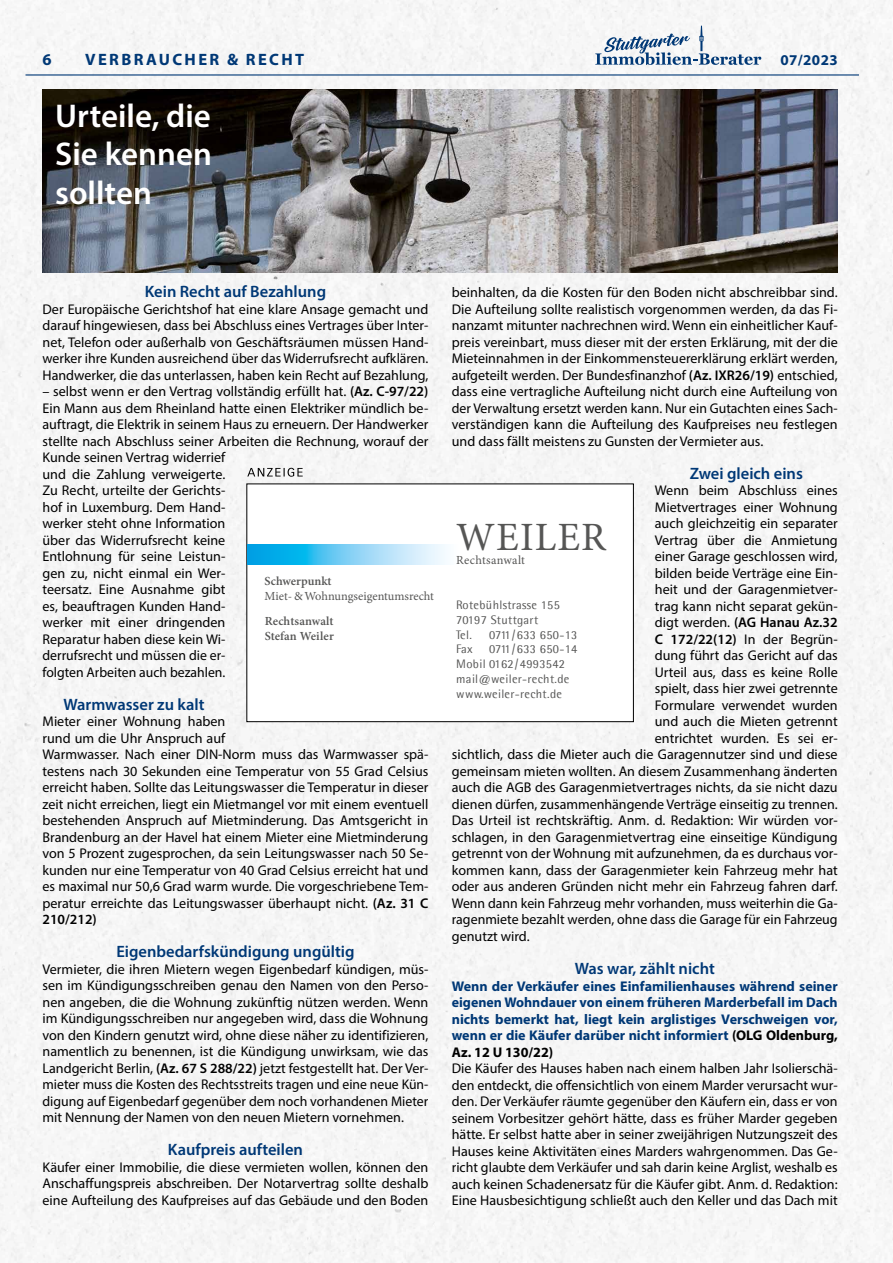
<style>
.page{position:relative;width:893px;height:1263px;background:#f6f6f6}
.page>*{position:absolute;margin:0;border:0;box-sizing:border-box;transform-origin:0 0}
.t1{font:40.2px "Minion Pro";letter-spacing:.025em;color:#565655}
.t2{font:600 33px/38.5px "Myriad Pro";color:#fff;text-align:justify}
.t3{font:600 16.5px "Myriad Pro";color:#003876}
.t4{font:700 16.5px "Myriad Pro";letter-spacing:.145em;color:#003876}
.t5{font:700 15px "Myriad Pro";letter-spacing:.025em;color:#003876}
.t6{font:14.1px/16.5px "Myriad Pro";color:#000;text-align:justify}
.t7{font:700 14.1px/16.5px "Myriad Pro";color:#003876;text-align:justify}
.t8{font:600 14.1px "Myriad Pro";color:#000}
.t9{font:12.3px/14.9px "Agfa Rotis Semisans";letter-spacing:.025em;color:#565655}
.t10{font:600 12.3px/14.9px "Minion Pro";letter-spacing:.005em;color:#565655}
.t11{font:12.3px "Minion Pro";color:#565655}
.t12{font:12.3px "Minion Pro";letter-spacing:.025em;color:#565655}
.s1{font-weight:600}
.s2{font-weight:400}
.s3{color:#000}
</style>
<div class="page">
<div style="left:247px;top:484px;width:386px;height:238px;background:#fff"></div>
<div style="left:247px;top:484px;width:387px;height:238px;border:1px solid #000"></div>
<svg style="left:248px;top:545px;width:198px;height:19px;background:#70cdf3"></svg>
<svg style="left:247px;top:468px;width:56px;height:9px"></svg>
<img style="left:43px;top:89px;width:795px;height:183px">
<hr style="left:26px;top:74px;width:833px;height:2px;background:#003876">
<svg style="left:595px;top:26px;width:166px;height:39px"></svg>
<p class="t4" style="left:85px;top:48px;width:221px">VERBRAUCHER &amp; RECHT</p>
<p class="t4" style="left:43px;top:48px;width:11px">6</p>
<p class="t5" style="left:780px;top:50px;width:59px">07/2023</p>
<h2 class="t2" style="left:55px;top:96px;width:158px">Urteile, die Sie kennen sollten</h2>
<p class="t3" style="left:145px;top:281px;width:183px">Kein Recht auf Bezahlung</p>
<p class="t6" style="left:43px;top:301px;width:387px">Der Europäische Gerichtshof hat eine klare Ansage gemacht und darauf hingewiesen, dass bei Abschluss eines Vertrages über Inter&shy;net, Telefon oder außerhalb von Geschäftsräumen müssen Hand&shy;werker ihre Kunden ausreichend über das Widerrufsrecht aufklären.<br>Handwerker, die das unterlassen, haben kein Recht auf Bezahlung,</p>
<p class="t6" style="left:43px;top:383px;width:387px;text-align:left">– selbst wenn er den Vertrag vollständig erfüllt hat. <span class="s1">(Az. C-97/22)<br></span>Ein Mann aus dem Rheinland hatte einen Elektriker mündlich be&shy;auftragt, die Elektrik in seinem Haus zu erneuern. Der Handwerker stellte nach Abschluss seiner Arbeiten die Rechnung, worauf der Kunde seinen Vertrag widerrief<br>und die Zahlung verweigerte.<br>Zu Recht, urteilte der Gerichts-<br>hof in Luxemburg. Dem Hand-<br>werker steht ohne Information<br>über das Widerrufsrecht keine<br>Entlohnung für seine Leistun-<br>gen zu, nicht einmal ein Wer-<br>teersatz. Eine Ausnahme gibt<br>es, beauftragen Kunden Hand-<br>werker mit einer dringenden<br>Reparatur haben diese kein Wi-<br>derrufsrecht und müssen die er-<br>folgten Arbeiten auch bezahlen.</p>
<p class="t3" style="left:63px;top:694px;width:143px">Warmwasser zu kalt</p>
<p class="t6" style="left:43px;top:713px;width:387px;text-align:left">Mieter einer Wohnung haben<br>rund um die Uhr Anspruch auf<br>Warmwasser. Nach einer DIN-Norm muss das Warmwasser spä&shy;testens nach 30 Sekunden eine Temperatur von 55 Grad Celsius erreicht haben. Sollte das Leitungswasser die Temperatur in dieser zeit nicht erreichen, liegt ein Mietmangel vor mit einem eventuell bestehenden Anspruch auf Mietminderung. Das Amtsgericht in Brandenburg an der Havel hat einem Mieter eine Mietminderung von 5 Prozent zugesprochen, da sein Leitungswasser nach 50 Se&shy;kunden nur eine Temperatur von 40 Grad Celsius erreicht hat und es maximal nur 50,6 Grad warm wurde. Die vorgeschriebene Tem&shy;peratur erreichte das Leitungswasser überhaupt nicht. <span class="s1">(Az. 31 C 210/212)</span></p>
<p class="t3" style="left:116px;top:941px;width:240px">Eigenbedarfskündigung ungültig</p>
<p class="t6" style="left:43px;top:961px;width:387px">Vermieter, die ihren Mietern wegen Eigenbedarf kündigen, müs&shy;sen im Kündigungsschreiben genau den Namen von den Perso&shy;nen angeben, die die Wohnung zukünftig nützen werden. Wenn im Kündigungsschreiben nur angegeben wird, dass die Wohnung von den Kindern genutzt wird, ohne diese näher zu identifizieren, namentlich zu benennen, ist die Kündigung unwirksam, wie das Landgericht Berlin, <span class="s1">(Az. 67 S 288/22)</span> jetzt festgestellt hat. Der Ver&shy;mieter muss die Kosten des Rechtsstreits tragen und eine neue Kün&shy;digung auf Eigenbedarf gegenüber dem noch vorhandenen Mieter mit Nennung der Namen von den neuen Mietern vornehmen.</p>
<p class="t3" style="left:168px;top:1139px;width:137px">Kaufpreis aufteilen</p>
<p class="t6" style="left:43px;top:1159px;width:387px">Käufer einer Immobilie, die diese vermieten wollen, können den Anschaffungspreis abschreiben. Der Notarvertrag sollte deshalb eine Aufteilung des Kaufpreises auf das Gebäude und den Boden</p>
<p class="t10" style="left:265px;top:574px;width:69px">Schwerpunkt</p>
<p class="t11" style="left:265px;top:588px;width:171px">Miet- &amp; Wohnungseigentumsrecht</p>
<p class="t10" style="left:265px;top:613px;width:71px">Rechtsanwalt<br>Stefan Weiler</p>
<p class="t6" style="left:452px;top:284px;width:387px">beinhalten, da die Kosten für den Boden nicht abschreibbar sind.<br>Die Aufteilung sollte realistisch vorgenommen werden, da das Fi&shy;nanzamt mitunter nachrechnen wird. Wenn ein einheitlicher Kauf&shy;preis vereinbart, muss dieser mit der ersten Erklärung, mit der die Mieteinnahmen in der Einkommensteuererklärung erklärt werden, aufgeteilt werden. Der Bundesfinanzhof <span class="s1">(Az. IXR26/19)</span> entschied, dass eine vertragliche Aufteilung nicht durch eine Aufteilung von der Verwaltung ersetzt werden kann. Nur ein Gutachten eines Sach&shy;verständigen kann die Aufteilung des Kaufpreises neu festlegen und dass fällt meistens zu Gunsten der Vermieter aus.</p>
<p class="t3" style="left:690px;top:463px;width:115px">Zwei gleich eins</p>
<p class="t6" style="left:655px;top:482px;width:184px">Wenn beim Abschluss eines</p>
<p class="t6" style="left:655px;top:499px;width:184px">Mietvertrages einer Wohnung</p>
<p class="t6" style="left:655px;top:515px;width:184px">auch gleichzeitig ein separater</p>
<p class="t6" style="left:655px;top:532px;width:184px">Vertrag über die Anmietung</p>
<p class="t6" style="left:655px;top:548px;width:184px">einer Garage geschlossen wird,</p>
<p class="t6" style="left:655px;top:565px;width:184px">bilden beide Verträge eine Ein-</p>
<p class="t6" style="left:655px;top:581px;width:184px">heit und der Garagenmietver-</p>
<p class="t6" style="left:655px;top:598px;width:184px">trag kann nicht separat gekün-</p>
<p class="t8" style="left:655px;top:614px;width:184px"><span class="s2">digt werden.</span> (AG Hanau Az.32</p>
<p class="t6" style="left:655px;top:631px;width:184px"><span class="s1">C 172/22(12)</span> In der Begrün-</p>
<p class="t6" style="left:655px;top:647px;width:184px">dung führt das Gericht auf das</p>
<p class="t6" style="left:655px;top:664px;width:184px">Urteil aus, dass es keine Rolle</p>
<p class="t6" style="left:655px;top:680px;width:184px">spielt, dass hier zwei getrennte</p>
<p class="t6" style="left:655px;top:697px;width:184px">Formulare verwendet wurden</p>
<p class="t6" style="left:655px;top:713px;width:184px">und auch die Mieten getrennt</p>
<p class="t6" style="left:655px;top:730px;width:184px">entrichtet wurden. Es sei er-</p>
<p class="t6" style="left:452px;top:746px;width:387px">sichtlich, dass die Mieter auch die Garagennutzer sind und diese</p>
<p class="t6" style="left:452px;top:763px;width:387px">gemeinsam mieten wollten. An diesem Zusammenhang änderten</p>
<p class="t6" style="left:452px;top:779px;width:387px">auch die AGB des Garagenmietvertrages nichts, da sie nicht dazu</p>
<p class="t6" style="left:452px;top:796px;width:387px">dienen dürfen, zusammenhängende Verträge einseitig zu trennen.</p>
<p class="t6" style="left:452px;top:812px;width:387px">Das Urteil ist rechtskräftig. Anm. d. Redaktion: Wir würden vor-</p>
<p class="t6" style="left:452px;top:829px;width:387px">schlagen, in den Garagenmietvertrag eine einseitige Kündigung</p>
<p class="t6" style="left:452px;top:845px;width:387px">getrennt von der Wohnung mit aufzunehmen, da es durchaus vor-</p>
<p class="t6" style="left:452px;top:862px;width:387px">kommen kann, dass der Garagenmieter kein Fahrzeug mehr hat</p>
<p class="t6" style="left:452px;top:878px;width:387px">oder aus anderen Gründen nicht mehr ein Fahrzeug fahren darf.</p>
<p class="t6" style="left:452px;top:895px;width:387px">Wenn dann kein Fahrzeug mehr vorhanden, muss weiterhin die Ga-</p>
<p class="t6" style="left:452px;top:911px;width:387px">ragenmiete bezahlt werden, ohne dass die Garage für ein Fahrzeug</p>
<p class="t6" style="left:452px;top:928px;width:79px">genutzt wird.</p>
<p class="t3" style="left:575px;top:958px;width:142px">Was war, zählt nicht</p>
<p class="t7" style="left:452px;top:977px;width:387px">Wenn der Verkäufer eines Einfamilienhauses während seiner eigenen Wohndauer von einem früheren Marderbefall im Dach nichts bemerkt hat, liegt kein arglistiges Verschweigen vor, wenn er die Käufer darüber nicht informiert <span class="s3">(OLG Oldenburg, Az. 12 U 130/22)</span></p>
<p class="t6" style="left:452px;top:1060px;width:387px">Die Käufer des Hauses haben nach einem halben Jahr Isolierschä&shy;den entdeckt, die offensichtlich von einem Marder verursacht wur&shy;den. Der Verkäufer räumte gegenüber den Käufern ein, dass er von seinem Vorbesitzer gehört hätte, dass es früher Marder gegeben hätte. Er selbst hatte aber in seiner zweijährigen Nutzungszeit des Hauses keine Aktivitäten eines Marders wahrgenommen. Das Ge&shy;richt glaubte dem Verkäufer und sah darin keine Arglist, weshalb es auch keinen Schadenersatz für die Käufer gibt. Anm. d. Redaktion:<br>Eine Hausbesichtigung schließt auch den Keller und das Dach mit</p>
<h1 class="t1" style="left:456px;top:510px;width:151px">WEILER</h1>
<p class="t12" style="left:456px;top:552px;width:70px">Rechtsanwalt</p>
<p class="t9" style="left:456px;top:597px;width:105px">Rotebühlstrasse 155<br>70197 Stuttgart<br>Tel.</p>
<p class="t9" style="left:489px;top:627px;width:90px">0711/633 650-13</p>
<p class="t9" style="left:456px;top:642px;width:123px;text-indent:33px">0711/633 650-14<br>Mobil 0162/4993542 mail@weiler-recht.de www.weiler-recht.de</p>
<p class="t9" style="left:456px;top:642px;width:18px">Fax</p>
</div>
